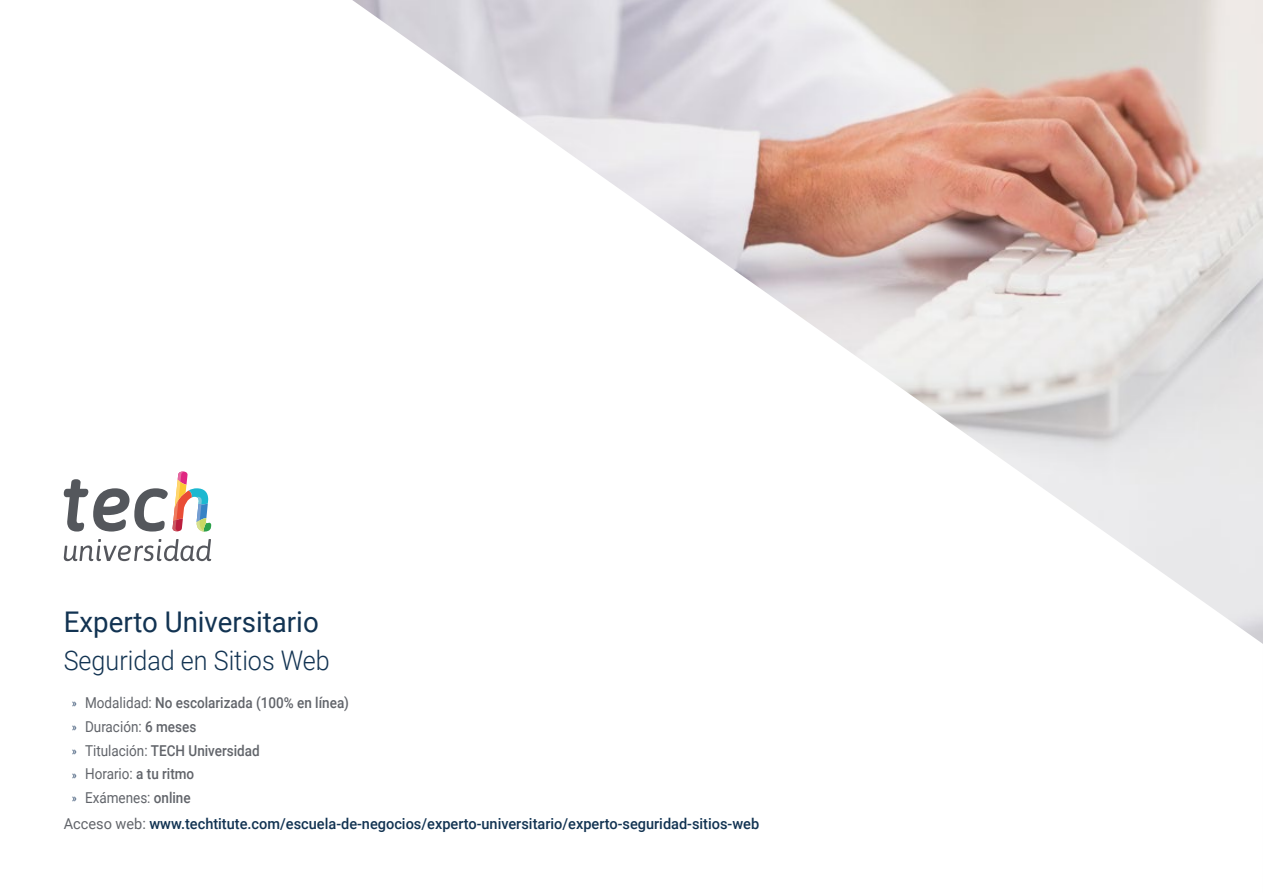
<style>
.page{position:relative;width:1263px;height:893px;background:#fff}
.page>*{position:absolute;margin:0;border:0;box-sizing:border-box;transform-origin:0 0}
.t1{font:28.5px "Roboto";color:#123352}
.t2{font:300 27px "Roboto";color:#123352;scale:.93 1}
.t3{font:500 15px/23.7px "Roboto";color:#61646a;scale:.9 1}
.t4{font:500 15px "Roboto";color:#123352}
.s1{font-family:"Myriad Pro";font-weight:400;font-size:12px;color:#17355b}
.s2{font-weight:400}
.s3{font-weight:400;color:#61646a}
</style>
<div class="page">
<img style="left:352px;top:0;width:911px;height:644px">
<svg style="left:64px;top:472px;width:147px;height:60px"></svg>
<svg style="left:64px;top:539px;width:147px;height:22px"></svg>
<h1 class="t1" style="left:64px;top:602px;width:256px">Experto Universitario</h1>
<h2 class="t2" style="left:64px;top:641px;width:288px">Seguridad en Sitios Web</h2>
<p class="t3" style="left:72px;top:690px;width:309px"><span class="s1">»</span> <span class="s2">Modalidad:</span> No escolarizada (100% en línea) <span class="s1">»</span> <span class="s2">Duración:</span> 6 meses<br><span class="s1">»</span> <span class="s2">Titulación:</span> TECH Universidad<br><span class="s1">»</span> <span class="s2">Horario:</span> a tu ritmo<br><span class="s1">»</span> <span class="s2">Exámenes:</span> online</p>
<p class="t4" style="left:64px;top:813px;width:697px"><span class="s3">Acceso web:</span> www.techtitute.com/escuela-de-negocios/experto-universitario/experto-seguridad-sitios-web</p>
</div>
